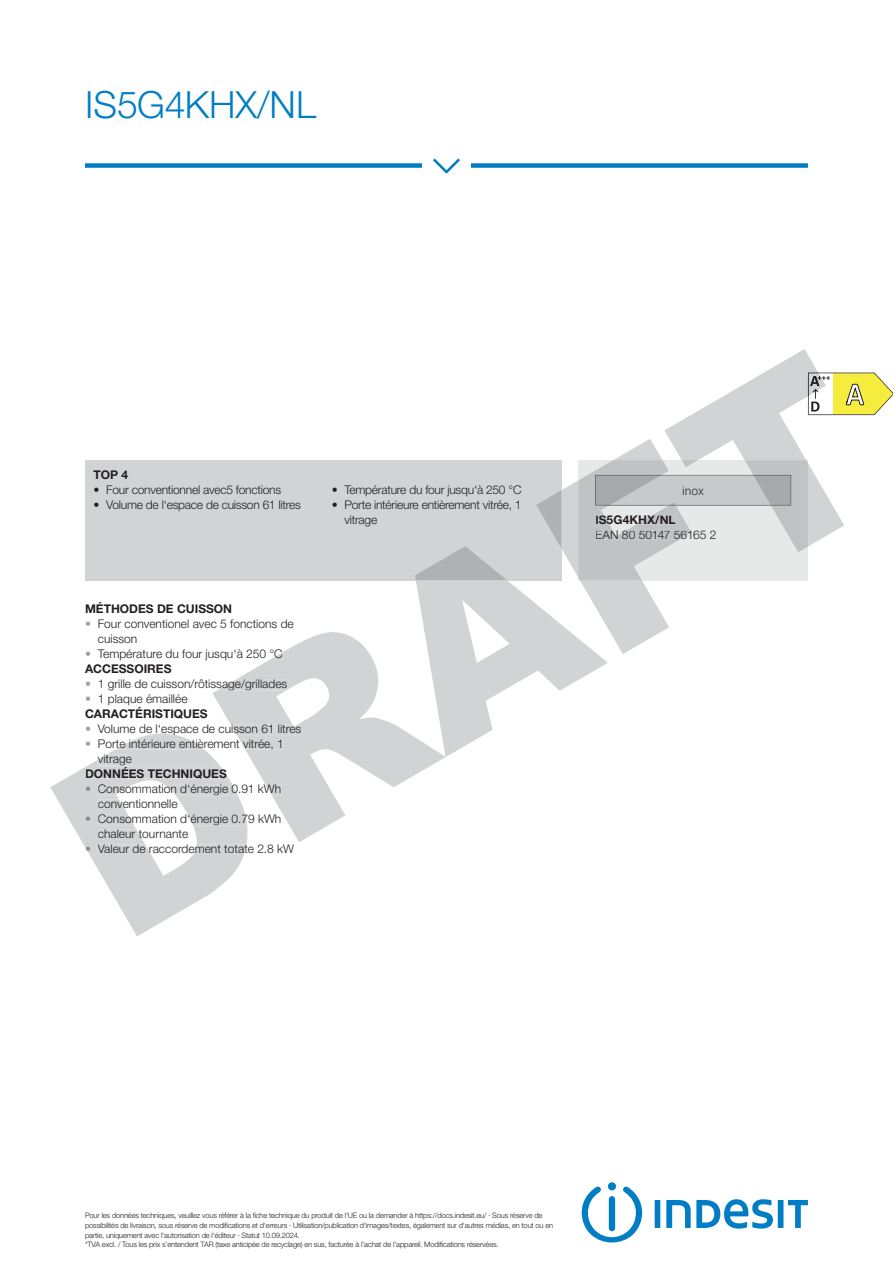
<style>
.page{position:relative;width:893px;height:1263px;background:#fff}
.page>*{position:absolute;margin:0;border:0;box-sizing:border-box;transform-origin:0 0}
.t1{font:300 37.5px "Helvetica Neue LT Std";color:#007dc4}
.t2{font:300 12px/15px "Helvetica Neue LT Std";color:#231f20}
.t3{font:300 12px/15px "Helvetica Neue LT Std";letter-spacing:-.02em;color:#231f20}
.t4{font:700 12px/15px "Helvetica Neue LT Std";color:#231f20}
.t5{font:300 12px "Roboto";color:#231f20}
.t6{font:300 12px/15px "Helvetica Neue LT Std";color:#9ea0a2}
.t7{font:300 12px "Helvetica Neue LT Std";color:#888a8c}
.t8{font:300 7.5px/9.8px "Helvetica Neue LT Std";letter-spacing:-.02em;color:#231f20}
.s1{color:#9ea0a2}
.s2{font-weight:300;color:#9ea0a2}
.s3{font-weight:300}
.s4{color:#888a8c}
</style>
<div class="page">
<svg style="left:582px;top:1187px;width:60px;height:55px"></svg>
<div style="left:608px;top:1182px;width:8px;height:8px;background:#007dc4;border-radius:50%"></div>
<div style="left:655px;top:1200px;width:5px;height:28px;background:#007dc4"></div>
<svg style="left:666px;top:1199px;width:107px;height:29px"></svg>
<div style="left:778px;top:1200px;width:5px;height:28px;background:#007dc4"></div>
<svg style="left:788px;top:1200px;width:20px;height:28px"></svg>
<div style="left:85px;top:163px;width:723px;height:5px;background:#007dc4"></div>
<div style="left:422px;top:150px;width:49px;height:29px;background:#fff"></div>
<svg style="left:433px;top:158px;width:27px;height:16px"></svg>
<div style="left:85px;top:460px;width:476px;height:120px;background:#d1d3d4"></div>
<svg style="left:212px;top:632px;width:233px;height:209px"></svg>
<svg style="left:269px;top:652px;width:13px;height:8px"></svg>
<svg style="left:217px;top:679px;width:70px;height:11px"></svg>
<svg style="left:50px;top:724px;width:251px;height:212px"></svg>
<svg style="left:415px;top:349px;width:478px;height:408px"></svg>
<h1 class="t1" style="left:85px;top:82px;width:233px">IS5G4KHX/NL</h1>
<h2 class="t4" style="left:94px;top:467px;width:36px">TOP 4</h2>
<h2 class="t3" style="left:94px;top:482px;width:189px">• Four conventionnel avec5 fonctions</h2>
<h2 class="t3" style="left:94px;top:497px;width:209px">• Volume de l‘espace de cuisson 61 litres</h2>
<h2 class="t4" style="left:85px;top:601px;width:149px">MÉTHODES DE CUISSON</h2>
<h2 class="t2" style="left:98px;top:616px;width:198px;text-indent:-13px"><span class="s1">•</span> Four conventionel avec 5 fonctions de cuisson</h2>
<h2 class="t6" style="left:85px;top:646px;width:7px">•</h2>
<h2 class="t4" style="left:85px;top:661px;width:88px">ACCESSOIRES</h2>
<h2 class="t6" style="left:85px;top:676px;width:7px">•</h2>
<h2 class="t4" style="left:85px;top:691px;width:124px"><span class="s2">•</span> <span class="s3">1 plaque émaillée<br></span>CARACTÉRISTIQUES</h2>
<h2 class="t6" style="left:85px;top:721px;width:7px">• •</h2>
<h2 class="t2" style="left:98px;top:646px;width:186px">Température du four jusqu‘à 250 °C</h2>
<h2 class="t2" style="left:98px;top:676px;width:191px">1 grille de cuisson/rôtissage/grillades</h2>
<h2 class="t2" style="left:98px;top:721px;width:205px">Volume de l‘espace de cuisson 61 litres<br>Porte intérieure entièrement vitrée, 1</h2>
<h2 class="t2" style="left:98px;top:781px;width:185px">Consommation d‘énergie 0.91 kWh</h2>
<h2 class="t2" style="left:98px;top:751px;width:36px">vitrage</h2>
<h2 class="t4" style="left:85px;top:766px;width:143px">DONNÉES TECHNIQUES</h2>
<h2 class="t7" style="left:85px;top:781px;width:7px">•</h2>
<h2 class="t2" style="left:98px;top:796px;width:81px">conventionnelle</h2>
<h2 class="t2" style="left:98px;top:811px;width:185px;text-indent:-13px"><span class="s4">•</span> Consommation d‘énergie 0.79 kWh chaleur tournante</h2>
<h2 class="t2" style="left:85px;top:841px;width:210px"><span class="s4">•</span> Valeur de raccordement totate 2.8 kW</h2>
<h2 class="t2" style="left:167px;top:796px;width:6px">ll</h2>
<h2 class="t3" style="left:332px;top:482px;width:191px">• Température du four jusqu‘à 250 °C</h2>
<h2 class="t3" style="left:344px;top:497px;width:179px;text-indent:-13px">• Porte intérieure entièrement vitrée, 1 vitrage</h2>
<h2 class="t5" style="left:682px;top:482px;width:23px">inox</h2>
<h2 class="t4" style="left:595px;top:512px;width:82px">IS5G4KHX/NL</h2>
<h2 class="t2" style="left:595px;top:527px;width:123px">EAN 80 50147 56165 2</h2>
<p class="t8" style="left:85px;top:1210px;width:470px">Pour les données techniques, veuillez vous référer à la fiche technique du produit de l‘UE ou la demander à https://docs.indesit.eu/ · Sous réserve de possibilités de livraison, sous réserve de modifications et d‘erreurs · Utilisation/publication d‘images/textes, également sur d‘autres médias, en tout ou en partie, uniquement avec l‘autorisation de l‘éditeur · Statut 10.09.2024.<br>*TVA excl. / Tous les prix s’entendent TAR (taxe anticipée de recyclage) en sus, facturée à l’achat de l’appareil. Modifications réservées.</p>
</div>
